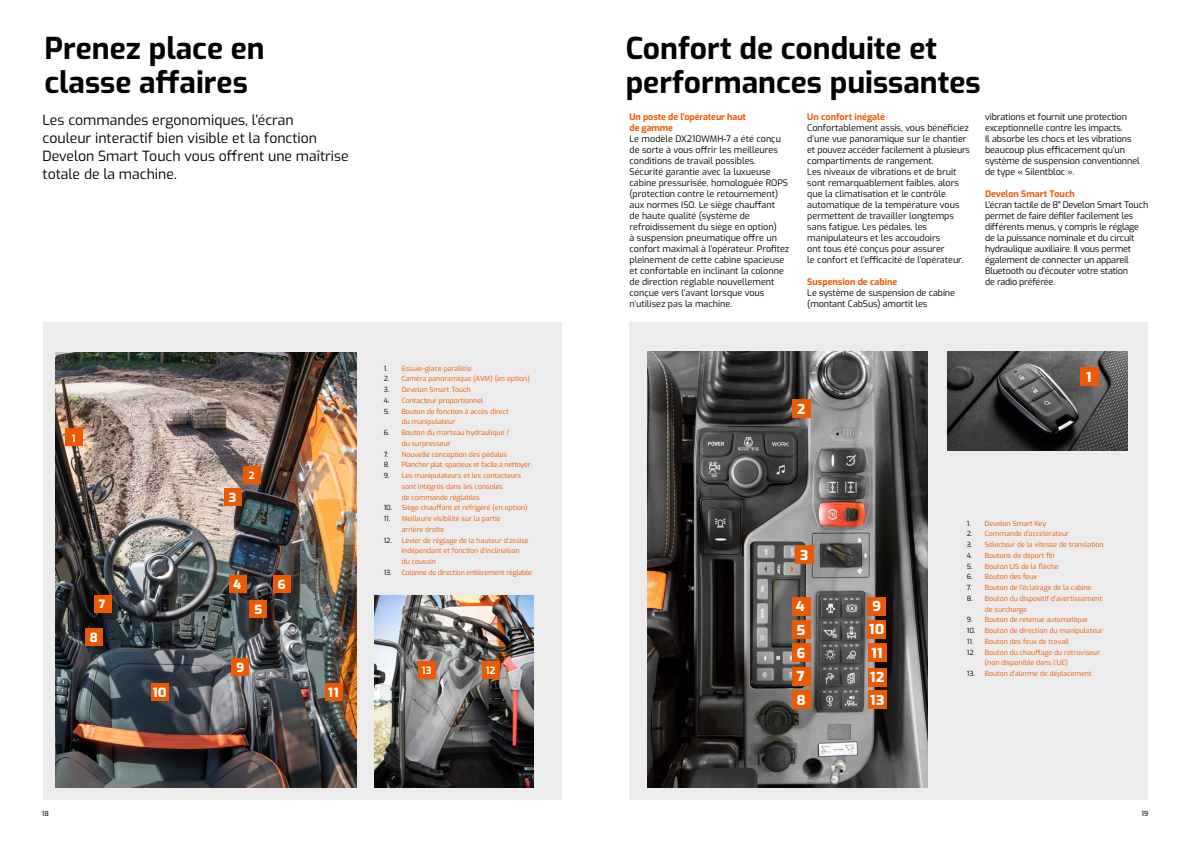
<style>
.page{position:relative;width:1191px;height:842px;background:#fff}
.page>*{position:absolute;margin:0;border:0;box-sizing:border-box;transform-origin:0 0}
.t1{font:700 30px/34px "Exo";color:#030000}
.t2{font:700 18px/23.4px "Exo";color:#fff;text-align:justify}
.t3{font:700 16.6px "Exo";color:#fff}
.t4{font:700 15px "Exo";color:#fff}
.t5{font:14px/18px "Exo";color:#030000}
.t6{font:700 10px "Exo";color:#fff}
.t7{font:9px/11px "Exo";color:#000}
.t8{font:9px/11px "Exo";letter-spacing:-.02em;color:#000}
.t9{font:700 9px/11px "Exo";color:#ed5900}
.t10{font:7px/10.8px "Exo";color:#ed5900}
.t11{font:7px "Exo";letter-spacing:-.025em;color:#ed5900}
.t12{font:7px "Exo";letter-spacing:-.02em;color:#ed5900}
.t13{font:600 7px "Exo";color:#36383b}
.s1{color:#000}
</style>
<div class="page">
<div style="left:43px;top:322px;width:518px;height:478px;background:#ececec"></div>
<div style="left:629px;top:322px;width:519px;height:478px;background:#ececec"></div>
<img style="left:947px;top:352px;width:180px;height:99px">
<div style="left:1079px;top:367px;width:19px;height:19px;background:#ed5900"></div>
<img style="left:648px;top:352px;width:279px;height:435px">
<div style="left:792px;top:399px;width:19px;height:19px;background:#ed5900"></div>
<div style="left:795px;top:545px;width:19px;height:19px;background:#ed5900"></div>
<div style="left:791px;top:597px;width:19px;height:19px;background:#ed5900"></div>
<div style="left:791px;top:620px;width:19px;height:19px;background:#ed5900"></div>
<div style="left:791px;top:643px;width:19px;height:19px;background:#ed5900"></div>
<div style="left:791px;top:667px;width:19px;height:19px;background:#ed5900"></div>
<div style="left:791px;top:690px;width:19px;height:19px;background:#ed5900"></div>
<div style="left:867px;top:597px;width:19px;height:18px;background:#ed5900"></div>
<div style="left:867px;top:620px;width:19px;height:19px;background:#ed5900"></div>
<div style="left:868px;top:643px;width:19px;height:19px;background:#ed5900"></div>
<div style="left:868px;top:668px;width:19px;height:19px;background:#ed5900"></div>
<div style="left:868px;top:690px;width:19px;height:19px;background:#ed5900"></div>
<img style="left:374px;top:595px;width:159px;height:192px">
<img style="left:55px;top:353px;width:301px;height:434px">
<div style="left:482px;top:661px;width:17px;height:17px;background:#ed5900"></div>
<div style="left:418px;top:661px;width:17px;height:17px;background:#ed5900"></div>
<div style="left:65px;top:429px;width:17px;height:17px;background:#ed5900"></div>
<div style="left:243px;top:466px;width:17px;height:17px;background:#ed5900"></div>
<div style="left:224px;top:489px;width:17px;height:17px;background:#ed5900"></div>
<div style="left:229px;top:575px;width:18px;height:18px;background:#ed5900"></div>
<div style="left:250px;top:600px;width:17px;height:17px;background:#ed5900"></div>
<div style="left:273px;top:575px;width:17px;height:18px;background:#ed5900"></div>
<div style="left:94px;top:596px;width:17px;height:17px;background:#ed5900"></div>
<div style="left:85px;top:629px;width:17px;height:17px;background:#ed5900"></div>
<div style="left:232px;top:658px;width:17px;height:18px;background:#ed5900"></div>
<div style="left:151px;top:684px;width:17px;height:17px;background:#ed5900"></div>
<div style="left:326px;top:684px;width:17px;height:17px;background:#ed5900"></div>
<h1 class="t1" style="left:45px;top:30px;width:222px">Prenez place en classe affaires</h1>
<h3 class="t5" style="left:43px;top:110px;width:308px">Les commandes ergonomiques, l’écran<br>couleur interactif bien visible et la fonction Develon Smart Touch vous offrent une maîtrise totale de la machine.</h3>
<p class="t6" style="left:72px;top:431px;width:5px">1</p>
<h3 class="t4" style="left:98px;top:591px;width:9px">7</h3>
<h3 class="t3" style="left:89px;top:624px;width:10px">8</h3>
<h3 class="t3" style="left:228px;top:484px;width:10px">3</h3>
<p class="t6" style="left:249px;top:468px;width:7px">2</p>
<h3 class="t3" style="left:233px;top:571px;width:10px">4</h3>
<h3 class="t3" style="left:254px;top:595px;width:10px">5</h3>
<h3 class="t3" style="left:278px;top:571px;width:10px">6</h3>
<h3 class="t3" style="left:236px;top:654px;width:10px">9</h3>
<h3 class="t3" style="left:152px;top:679px;width:16px">10</h3>
<h3 class="t3" style="left:328px;top:679px;width:12px">11</h3>
<p class="t10" style="left:384px;top:362px;width:90px"><span class="s1">1.</span> Essuie-glace parallèle</p>
<p class="t10" style="left:384px;top:373px;width:148px"><span class="s1">2.</span> Caméra panoramique (AVM) (en option)</p>
<p class="t10" style="left:384px;top:384px;width:89px"><span class="s1">3.</span> Develon Smart Touch</p>
<p class="t10" style="left:384px;top:395px;width:101px"><span class="s1">4.</span> Contacteur proportionnel</p>
<p class="t10" style="left:402px;top:405px;width:108px;text-indent:-18px"><span class="s1">5.</span> Bouton de fonction à accès direct du manipulateur</p>
<p class="t10" style="left:402px;top:427px;width:109px;text-indent:-18px"><span class="s1">6.</span> Bouton du marteau hydraulique / du surpresseur</p>
<p class="t10" style="left:384px;top:448px;width:125px"><span class="s1">7.</span> Nouvelle conception des pédales</p>
<p class="t11" style="left:384px;top:460px;width:148px"><span class="s1">8.</span> Plancher plat, spacieux et facile à nettoyer</p>
<p class="t10" style="left:402px;top:470px;width:121px;text-indent:-18px"><span class="s1">9.</span> Les manipulateurs et les contacteurs sont intégrés dans les consoles<br>de commande réglables</p>
<p class="t10" style="left:384px;top:502px;width:145px"><span class="s1">10.</span> Siège chauffant et réfrigéré (en option)</p>
<p class="t10" style="left:402px;top:513px;width:100px;text-indent:-18px"><span class="s1">11.</span> Meilleure visibilité sur la partie arrière droite</p>
<p class="t10" style="left:402px;top:534px;width:129px;text-indent:-18px"><span class="s1">12.</span> Levier de réglage de la hauteur d’assise indépendant et fonction d’inclinaison du coussin</p>
<p class="t12" style="left:384px;top:567px;width:150px"><span class="s1">13.</span> Colonne de direction entièrement réglable</p>
<p class="t6" style="left:422px;top:663px;width:11px">13</p>
<p class="t6" style="left:486px;top:663px;width:11px">12</p>
<h1 class="t1" style="left:625px;top:30px;width:356px">Confort de conduite et performances puissantes</h1>
<p class="t9" style="left:629px;top:111px;width:118px">Un poste de l’opérateur haut de gamme</p>
<p class="t7" style="left:629px;top:133px;width:161px">Le modèle DX210WMH-7 a été conçu de sorte à vous offrir les meilleures conditions de travail possibles.<br>Sécurité garantie avec la luxueuse cabine pressurisée, homologuée ROPS (protection contre le retournement) aux normes ISO. Le siège chauffant<br>de haute qualité (système de refroidissement du siège en option)<br>à suspension pneumatique offre un confort maximal à l’opérateur. Profitez pleinement de cette cabine spacieuse et confortable en inclinant la colonne de direction réglable nouvellement conçue vers l’avant lorsque vous n’utilisez pas la machine.</p>
<p class="t9" style="left:807px;top:111px;width:79px">Un confort inégalé</p>
<p class="t7" style="left:807px;top:122px;width:164px">Confortablement assis, vous bénéficiez d’une vue panoramique sur le chantier et pouvez accéder facilement à plusieurs compartiments de rangement.<br>Les niveaux de vibrations et de bruit sont remarquablement faibles, alors que la climatisation et le contrôle automatique de la température vous permettent de travailler longtemps sans fatigue. Les pédales, les manipulateurs et les accoudoirs<br>ont tous été conçus pour assurer<br>le confort et l’efficacité de l’opérateur.</p>
<p class="t9" style="left:807px;top:276px;width:91px">Suspension de cabine</p>
<p class="t7" style="left:807px;top:287px;width:149px">Le système de suspension de cabine (montant CabSus) amortit les</p>
<p class="t7" style="left:985px;top:111px;width:156px">vibrations et fournit une protection exceptionnelle contre les impacts.<br>Il absorbe les chocs et les vibrations beaucoup plus efficacement qu’un système de suspension conventionnel de type « Silentbloc ».</p>
<p class="t9" style="left:985px;top:188px;width:91px">Develon Smart Touch</p>
<p class="t8" style="left:985px;top:199px;width:165px">L’écran tactile de 8" Develon Smart Touch permet de faire défiler facilement les différents menus, y compris le réglage de la puissance nominale et du circuit hydraulique auxiliaire. Il vous permet également de connecter un appareil Bluetooth ou d’écouter votre station<br>de radio préférée.</p>
<h2 class="t2" style="left:797px;top:395px;width:10px">2</h2>
<h2 class="t2" style="left:800px;top:541px;width:10px">3</h2>
<h2 class="t2" style="left:795px;top:592px;width:12px">4<br>5<br>6<br>7<br>8</h2>
<h2 class="t2" style="left:869px;top:592px;width:17px;line-height:23.8px;text-align:left">9<br>10<br>11<br>12</h2>
<h2 class="t2" style="left:870px;top:686px;width:16px">13</h2>
<h2 class="t2" style="left:1085px;top:363px;width:7px">1</h2>
<p class="t10" style="left:966px;top:517px;width:81px"><span class="s1">1.</span> Develon Smart Key</p>
<p class="t10" style="left:966px;top:528px;width:104px"><span class="s1">2.</span> Commande d’accélérateur</p>
<p class="t10" style="left:966px;top:539px;width:138px"><span class="s1">3.</span> Sélecteur de la vitesse de translation</p>
<p class="t10" style="left:966px;top:549px;width:89px"><span class="s1">4.</span> Boutons de déport fin</p>
<p class="t10" style="left:966px;top:560px;width:93px"><span class="s1">5.</span> Bouton LIS de la flèche</p>
<p class="t10" style="left:966px;top:571px;width:72px"><span class="s1">6.</span> Bouton des feux</p>
<p class="t10" style="left:966px;top:582px;width:126px"><span class="s1">7.</span> Bouton de l’éclairage de la cabine</p>
<p class="t10" style="left:984px;top:592px;width:119px;text-indent:-18px"><span class="s1">8.</span> Bouton du dispositif d’avertissement de surcharge</p>
<p class="t10" style="left:966px;top:614px;width:122px"><span class="s1">9.</span> Bouton de retenue automatique</p>
<p class="t10" style="left:966px;top:625px;width:138px"><span class="s1">10.</span> Bouton de direction du manipulateur</p>
<p class="t10" style="left:966px;top:635px;width:104px"><span class="s1">11.</span> Bouton des feux de travail</p>
<p class="t10" style="left:984px;top:646px;width:117px;text-indent:-18px"><span class="s1">12.</span> Bouton du chauffage du rétroviseur (non disponible dans l’UE)</p>
<p class="t10" style="left:966px;top:668px;width:126px"><span class="s1">13.</span> Bouton d’alarme de déplacement</p>
<p class="t13" style="left:42px;top:808px;width:9px">18</p>
<p class="t13" style="left:1141px;top:808px;width:8px">19</p>
</div>
